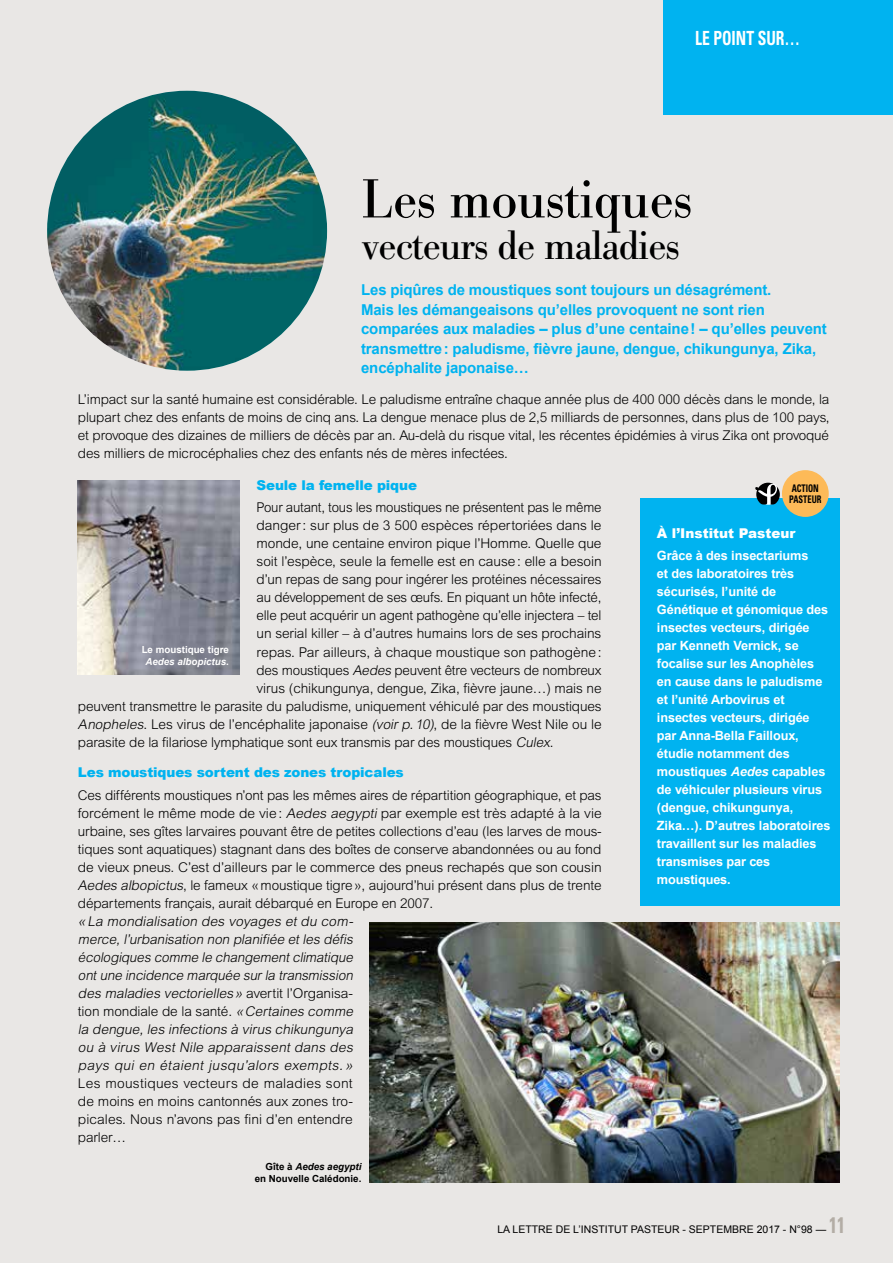
<style>
.page{position:relative;width:893px;height:1263px;background:#e9e7e5}
.page>*{position:absolute;margin:0;border:0;box-sizing:border-box;transform-origin:0 0}
.t1{font:54px "Bodoni BE";color:#000}
.t2{font:40.5px "Bodoni BE";letter-spacing:-.02em;color:#000}
.t3{font:700 condensed 19.5px "Univers LT Std";color:#fff;scale:.8 1}
.t4{font:700 15px/19.5px "Arial";letter-spacing:-.01em;color:#00b3f0}
.t5{font:300 13.5px/18px "Arial MT Std";letter-spacing:-.01em;color:#000;text-align:justify}
.t6{font:italic 300 13.5px/18px "Arial MT Std";color:#000}
.t7{font:900 13.5px "Arial";letter-spacing:-.01em;color:#00b3f0}
.t8{font:900 13.5px "Arial";color:#fff}
.t9{font:700 12.75px/18px "Arial";letter-spacing:-.01em;color:#fff}
.t10{font:10.5px "Arial";color:#000}
.t11{font:700 condensed 10.5px/10.5px "Univers LT Std";color:#000;scale:.8 1}
.t12{font:700 9.75px/12px "Arial";color:#000;text-align:right}
.t13{font:700 9.75px/12px "Arial";color:#fff;text-align:center}
.s1{font-style:italic}
.s2{font-style:normal}
.s3{font-family:"Univers LT Std";font-weight:700;font-stretch:condensed;font-size:22.5px;color:#b3ada5}
</style>
<div class="page">
<div style="left:640px;top:498px;width:200px;height:408px;background:#00b3f0"></div>
<img style="left:47px;top:91px;width:280px;height:280px;border-radius:140px">
<div style="left:782px;top:470px;width:47px;height:47px;background:#fdba58;border-radius:50%"></div>
<svg style="left:755px;top:483px;width:25px;height:21px"></svg>
<img style="left:78px;top:481px;width:162px;height:193px">
<img style="left:370px;top:923px;width:470px;height:259px">
<div style="left:663px;top:0;width:230px;height:115px;background:#00b3f0"></div>
<h3 class="t3" style="left:695px;top:26px;width:133px">LE POINT SUR…</h3>
<h1 class="t1" style="left:361px;top:168px;width:332px">Les moustiques</h1>
<h2 class="t2" style="left:361px;top:222px;width:320px">vecteurs de maladies</h2>
<p class="t4" style="left:361px;top:280px;width:467px">Les piqûres de moustiques sont toujours un désagrément.<br>Mais les démangeaisons qu’elles provoquent ne sont rien comparées aux maladies – plus d’une centaine! – qu’elles peuvent transmettre: paludisme, fièvre jaune, dengue, chikungunya, Zika, encéphalite japonaise…</p>
<p class="t5" style="left:78px;top:390px;width:753px">L’impact sur la santé humaine est considérable. Le paludisme entraîne chaque année plus de 400 000 décès dans le monde, la plupart chez des enfants de moins de cinq ans. La dengue menace plus de 2,5 milliards de personnes, dans plus de 100 pays, et provoque des dizaines de milliers de décès par an. Au-delà du risque vital, les récentes épidémies à virus Zika ont provoqué des milliers de microcéphalies chez des enfants nés de mères infectées.</p>
<p class="t7" style="left:257px;top:475px;width:162px">Seule la femelle pique</p>
<p class="t5" style="left:257px;top:499px;width:346px">Pour autant, tous les moustiques ne présentent pas le même</p>
<p class="t5" style="left:257px;top:517px;width:346px">danger: sur plus de 3 500 espèces répertoriées dans le</p>
<p class="t5" style="left:257px;top:535px;width:346px">monde, une centaine environ pique l’Homme. Quelle que</p>
<p class="t5" style="left:257px;top:553px;width:347px">soit l’espèce, seule la femelle est en cause: elle a besoin</p>
<p class="t5" style="left:257px;top:571px;width:347px">d’un repas de sang pour ingérer les protéines nécessaires</p>
<p class="t5" style="left:257px;top:589px;width:346px">au développement de ses œufs. En piquant un hôte infecté,</p>
<p class="t5" style="left:257px;top:607px;width:346px">elle peut acquérir un agent pathogène qu’elle injectera – tel</p>
<p class="t5" style="left:257px;top:625px;width:346px">un serial killer – à d’autres humains lors de ses prochains</p>
<p class="t5" style="left:257px;top:643px;width:347px">repas. Par ailleurs, à chaque moustique son pathogène:</p>
<p class="t5" style="left:257px;top:661px;width:346px">des moustiques <span class="s1">Aedes</span> peuvent être vecteurs de nombreux</p>
<p class="t5" style="left:257px;top:679px;width:347px">virus (chikungunya, dengue, Zika, fièvre jaune…) mais ne</p>
<p class="t5" style="left:78px;top:697px;width:525px">peuvent transmettre le parasite du paludisme, uniquement véhiculé par des moustiques</p>
<p class="t5" style="left:78px;top:715px;width:525px"><span class="s1">Anopheles</span>. Les virus de l’encéphalite japonaise <span class="s1">(voir p.10)</span>, de la fièvre West Nile ou le</p>
<p class="t5" style="left:78px;top:733px;width:477px">parasite de la filariose lymphatique sont eux transmis par des moustiques <span class="s1">Culex</span>.</p>
<p class="t7" style="left:78px;top:762px;width:327px">Les moustiques sortent des zones tropicales</p>
<p class="t5" style="left:78px;top:786px;width:525px">Ces différents moustiques n’ont pas les mêmes aires de répartition géographique, et pas forcément le même mode de vie: <span class="s1">Aedes aegypti</span> par exemple est très adapté à la vie urbaine, ses gîtes larvaires pouvant être de petites collections d’eau (les larves de mous&shy;tiques sont aquatiques) stagnant dans des boîtes de conserve abandonnées ou au fond de vieux pneus. C’est d’ailleurs par le commerce des pneus rechapés que son cousin <span class="s1">Aedes albopictus</span>, le fameux «moustique tigre», aujourd’hui présent dans plus de trente départements français, aurait débarqué en Europe en 2007.</p>
<p class="t6" style="left:78px;top:912px;width:279px">«La mondialisation des voyages et du com&shy;merce, l’urbanisation non planifiée et les défis écologiques comme le changementclimatique ontune incidence marquée surla transmission des maladies vectorielles» <span class="s2">ave r t i t l ’ O rg a n i s a - tion mondiale de la santé.</span> «Certaines comme la dengue, les infections à virus chikungunya ou à virus West Nile apparaissent dans des pays qui en étaient jusqu’alors exempts. »</p>
<p class="t5" style="left:78px;top:1074px;width:276px">Les moustiques vecteurs de maladies sont de moins en moins cantonnés aux zones tro&shy;picales. Nous n’avons pas fini d’en entendre parler…</p>
<p class="t13" style="left:142px;top:644px;width:89px">Le moustique tigre<br><span class="s1">Aedes albopictus</span>.</p>
<p class="t12" style="left:255px;top:1160px;width:108px">Gîte à <span class="s1">Aedes aegypti </span>en Nouvelle Calédonie.</p>
<p class="t11" style="left:789px;top:483px;width:42px">ACTION<br>PASTEUR</p>
<p class="t8" style="left:657px;top:523px;width:140px">À l’Institut Pasteur</p>
<p class="t9" style="left:657px;top:547px;width:175px">Grâce à des insectariums<br>et des laboratoires très sécurisés, l’unité de<br>Génétique et génomique des insectes vecteurs, dirigée par Kenneth Vernick, se focalise sur les Anophèles en cause dans le paludisme et l’unité Arbovirus et insectes vecteurs, dirigée par Anna-Bella Failloux, étudie notamment des moustiques <span class="s1">Aedes</span> capables de véhiculer plusieurs virus (dengue, chikungunya,<br>Zika…). D’autres laboratoires travaillent sur les maladies transmises par ces moustiques.</p>
<p class="t10" style="left:497px;top:1224px;width:349px">LA LETTRE DE L’INSTITUT PASTEUR - SEPTEMBRE 2017 - N°98 — <span class="s3">11</span></p>
</div>
